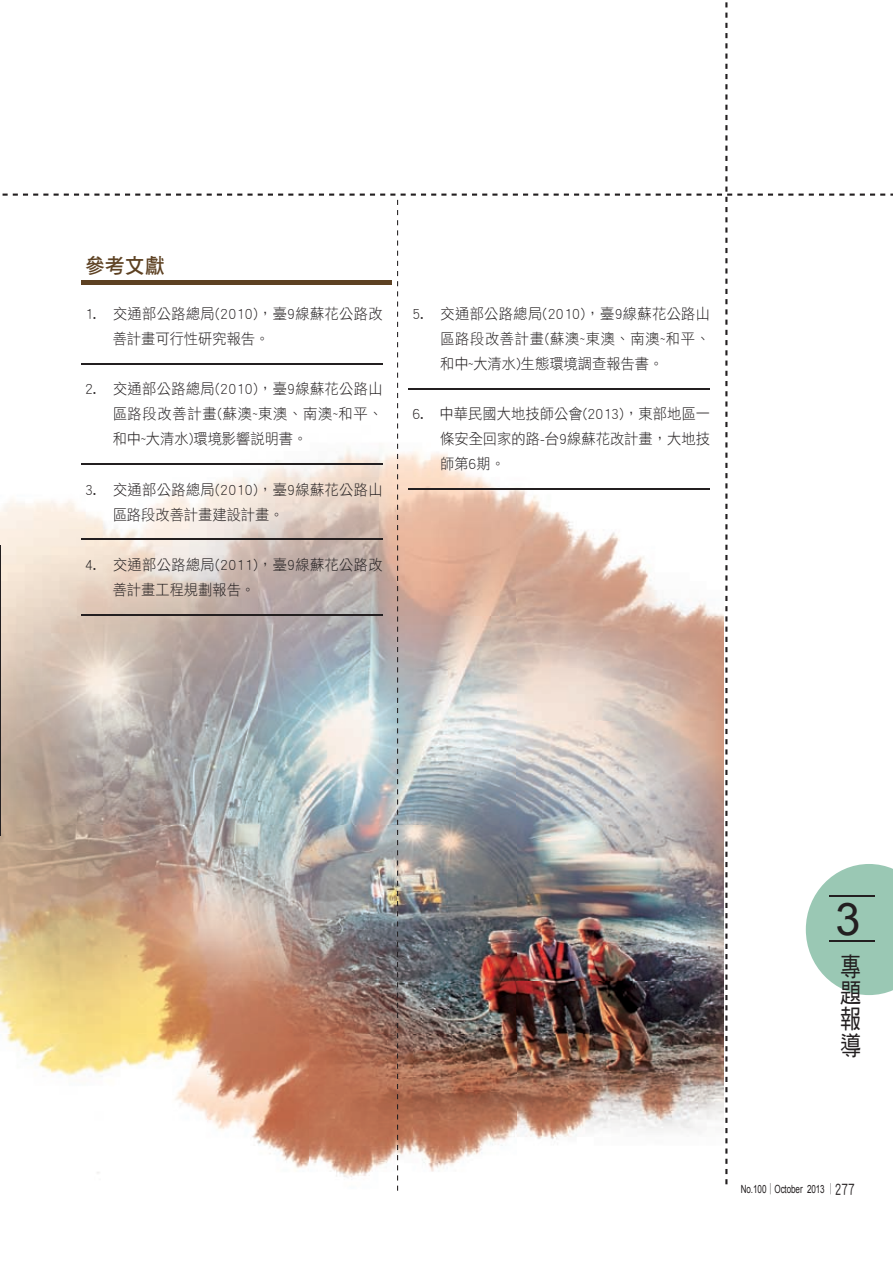
<style>
.page{position:relative;width:893px;height:1263px;background:#fff}
.page>*{position:absolute;margin:0;border:0;box-sizing:border-box;transform-origin:0 0}
.t1{font:45px "Arial";color:#231f20}
.t2{font:26.25px/26.2px "DF Hei Std W5";color:#231f20;text-align:justify;scale:.8 1}
.t3{font:21px "DF Hei Std W7";color:#5d4122;scale:.95 1}
.t4{font:15px/25px "DF Hei Std W3";letter-spacing:.025em;color:#231f20;text-align:justify;scale:.95 1}
.t5{font:11.25px "Arial";letter-spacing:-.01em;color:#231f20;scale:.72 1}
.s1{font-family:"Koz Min Pro"}
.s2{font-family:"DF Hei Std W5";font-size:16.8px}
</style>
<div class="page">
<img style="left:0;top:2px;width:893px;height:1189px">
<hr style="left:408px;top:388px;width:302px;height:1px;background:#231f20">
<hr style="left:408px;top:489px;width:302px;height:1px;background:#231f20">
<hr style="left:81px;top:280px;width:310px;height:4px;background:#5d4122">
<hr style="left:81px;top:363px;width:302px;height:1px;background:#231f20">
<hr style="left:81px;top:463px;width:302px;height:2px;background:#231f20">
<hr style="left:81px;top:539px;width:302px;height:1px;background:#231f20">
<hr style="left:81px;top:614px;width:302px;height:1px;background:#231f20">
<hr style="left:0;top:545px;width:1px;height:291px;background:#231f20">
<h3 class="t3" style="left:85px;top:254px;width:86px">參考文獻</h3>
<p class="t4" style="left:113px;top:301px;width:286px;text-indent:-28px">1. 交通部公路總局(2010)，臺9線蘇花公路改善計畫可行性研究報告。</p>
<p class="t4" style="left:113px;top:376px;width:286px;text-indent:-28px">2. 交通部公路總局(2010)，臺9線蘇花公路山區路段改善計畫(蘇澳~東澳、南澳~和平、和中~大清水)環境影響說明書。</p>
<p class="t4" style="left:113px;top:476px;width:286px;text-indent:-28px">3. 交通部公路總局(2010)，臺9線蘇花公路山區路段改善計畫建設計畫。</p>
<p class="t4" style="left:113px;top:552px;width:286px;text-indent:-28px">4. 交通部公路總局(2011)，臺9線蘇花公路改善計畫工程規劃報告。</p>
<p class="t4" style="left:440px;top:301px;width:286px;text-indent:-28px">5. 交通部公路總局(2010)，臺9線蘇花公路山區路段改善計畫(蘇澳~東澳、南澳~和平、和中~大清水)生態環境調查報告書。</p>
<p class="t4" style="left:440px;top:401px;width:286px;text-indent:-28px">6. 中華民國大地技師公會(2013)，東部地區一條安全回家的路-台9線蘇花改計畫，大地技師第6期。</p>
<h1 class="t1" style="left:836px;top:890px;width:27px">3</h1>
<h2 class="t2" style="left:840px;top:953px;width:27px">專題報導</h2>
<p class="t5" style="left:741px;top:1182px;width:160px">No.100<span class="s1">│</span>October 2013 <span class="s1">│</span><span class="s2">277</span></p>
</div>
